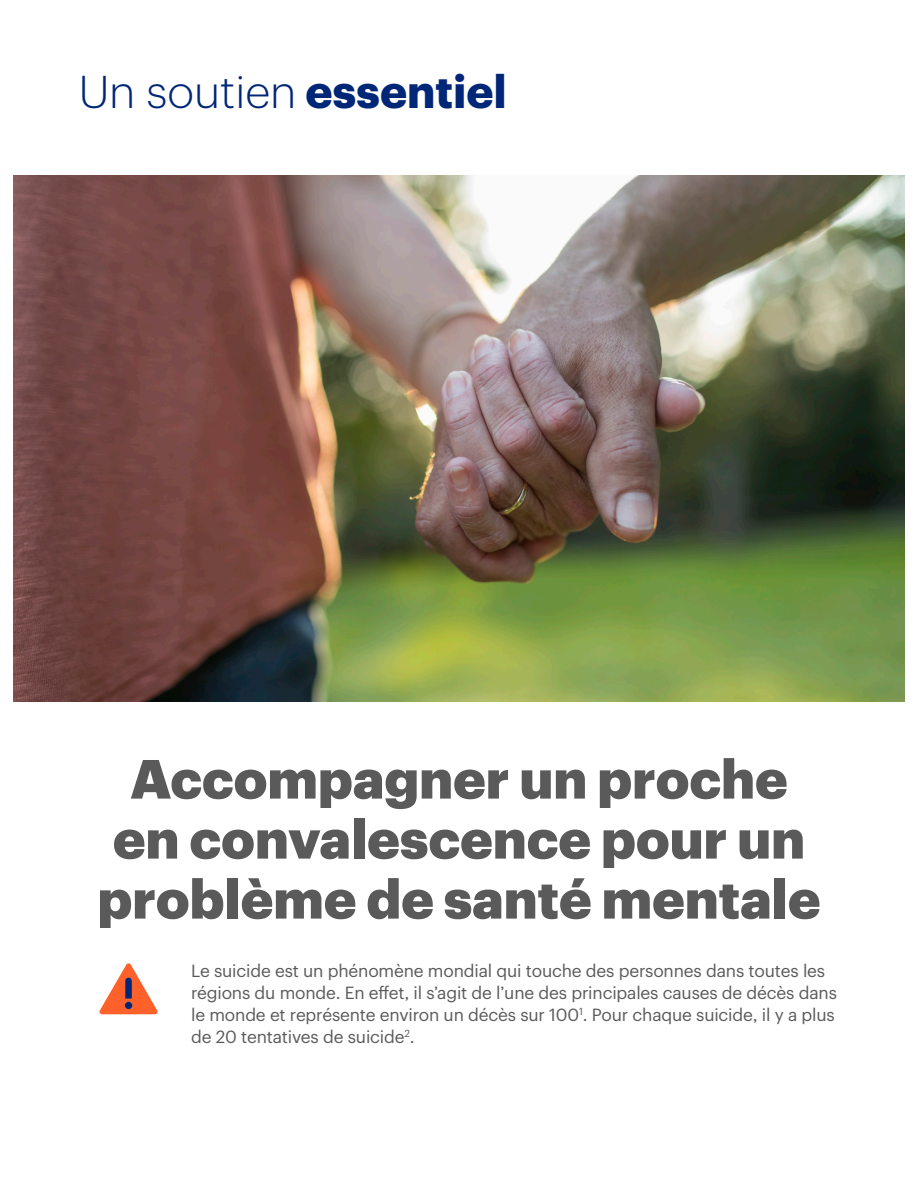
<style>
.page{position:relative;width:918px;height:1188px;background:#fff}
.page>*{position:absolute;margin:0;border:0;box-sizing:border-box;transform-origin:0 0}
.Headline{font:900 54px/60px "Graphik UHG";color:#5a5a5a;text-align:center}
.t1{font:300 45px "Graphik";color:#002677}
.Body{font:17.25px/21.8px "Graphik UHG";letter-spacing:-.01em;color:#5a5a5a}
.s1{font-weight:700;font-size:45.3px}
</style>
<div class="page">
<img style="left:14px;top:176px;width:890px;height:526px">
<svg style="left:99px;top:963px;width:59px;height:51px"></svg>
<h2 class="t1" style="left:79px;top:59px;width:430px">Un soutien <span class="s1">essentiel</span></h2>
<p class="Headline" style="left:97px;top:744px;width:725px">Accompagner un proche en convalescence pour un problème de santé mentale</p>
<p class="Body" style="left:191px;top:959px;width:647px">Le suicide est un phénomène mondial qui touche des personnes dans toutes les régions du monde. En effet, il s’agit de l’une des principales causes de décès dans le monde et représente environ un décès sur 100<sup>1</sup>. Pour chaque suicide, il y a plus de 20 tentatives de suicide<sup>2</sup>.</p>
</div>
